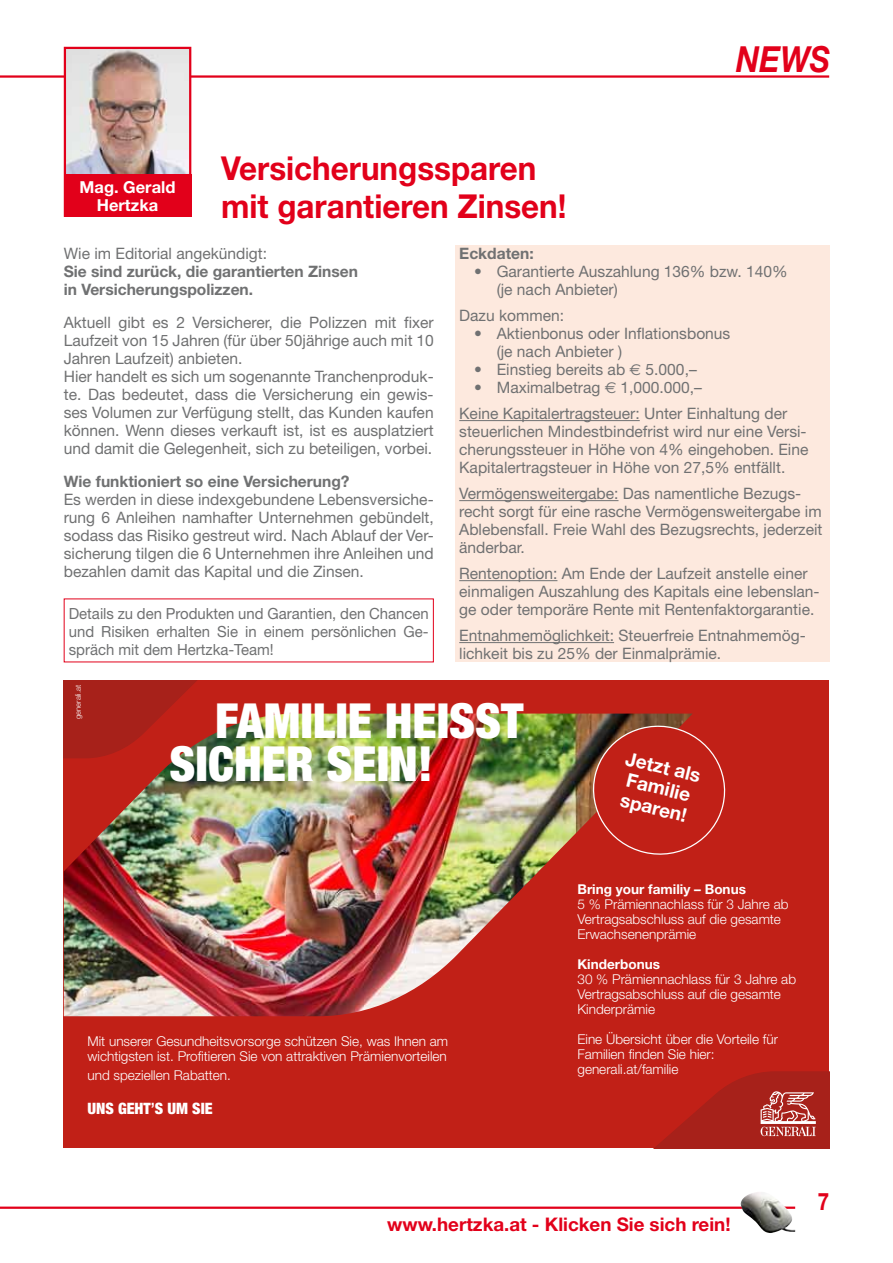
<style>
.page{position:relative;width:893px;height:1263px;background:#fff}
.page>*{position:absolute;margin:0;border:0;box-sizing:border-box;transform-origin:0 0}
.t1{font:900 condensed 48.45px/43.5px "Helvetica Neue LT Std";color:#fff}
.t2{font:italic 700 36px "Helvetica Neue";color:#e2001a;scale:.87 1}
.t3{font:700 33px/37.5px "Helvetica Neue";color:#e2001a;scale:.95 1}
.t4{font:700 24px "Helvetica Neue";color:#e2001a;scale:.85 1}
.t5{font:700 19.05px/20.9px "Helvetica Neue LT Std";color:#fff}
.t6{font:700 18.75px "Helvetica Neue";color:#e2001a}
.t7{font:700 16.5px/18px "Helvetica Neue";color:#fff;text-align:center}
.t8{font:15.75px/18px "Helvetica Neue";color:#707172}
.t9{font:700 15.75px/18px "Helvetica Neue";color:#707172}
.t10{font:900 condensed 15.75px "Helvetica Neue LT Std";color:#fff}
.t11{font:15.3px/18px "Helvetica Neue";color:#707172;text-align:justify}
.t12{font:300 13.5px/15px "Helvetica Neue LT Std";color:#fff}
.t13{font:700 13.5px "Helvetica Neue LT Std";color:#fff}
.t14{font:300 7.65px "Helvetica Neue LT Std";color:#fff}
.s1{font-family:"Euro Sans"}
.s2{font-weight:700}
</style>
<div class="page">
<div style="left:455px;top:246px;width:374px;height:416px;background:#fde9de"></div>
<hr style="left:0;top:1206px;width:795px;height:3px;background:#e2001a">
<hr style="left:0;top:75px;width:829px;height:3px;background:#e2001a">
<img style="left:741px;top:1192px;width:19px;height:32px">
<img style="left:67px;top:50px;width:121px;height:124px">
<div style="left:64px;top:47px;width:127px;height:170px;border:2px solid #e2001a"></div>
<div style="left:64px;top:174px;width:127px;height:43px;background:#e2001a"></div>
<div style="left:64px;top:680px;width:765px;height:468px;background:#c12017"></div>
<img style="left:64px;top:713px;width:629px;height:303px">
<svg style="left:655px;top:1071px;width:174px;height:77px"></svg>
<svg style="left:586px;top:718px;width:140px;height:143px"></svg>
<svg style="left:64px;top:680px;width:179px;height:78px"></svg>
<hr style="left:459px;top:420px;width:181px;height:1px;background:#707172">
<hr style="left:459px;top:500px;width:159px;height:1px;background:#707172">
<hr style="left:459px;top:580px;width:98px;height:1px;background:#707172">
<hr style="left:459px;top:642px;width:155px;height:1px;background:#707172">
<p class="t7" style="left:80px;top:177px;width:97px">Mag. Gerald<br>Hertzka</p>
<h3 class="t3" style="left:221px;top:149px;width:365px">Versicherungssparen mit garantieren Zinsen!</h3>
<h2 class="t2" style="left:736px;top:37px;width:109px">NEWS</h2>
<p class="t8" style="left:64px;top:244px;width:205px">Wie im Editorial angekündigt:</p>
<p class="t9" style="left:64px;top:262px;width:296px">Sie sind zurück, die garantierten Zinsen in Versicherungspolizzen.</p>
<p class="t8" style="left:64px;top:313px;width:371px">Aktuell gibt es 2 Versicherer, die Polizzen mit fixer Laufzeit von 15 Jahren (für über 50jährige auch mit 10<br>Jahren Laufzeit) anbieten.<br>Hier handelt es sich um sogenannte Tranchenproduk&shy;te. Das bedeutet, dass die Versicherung ein gewis&shy;ses Volumen zur Verfügung stellt, das Kunden kaufen können. Wenn dieses verkauft ist, ist es ausplatziert und damit die Gelegenheit, sich zu beteiligen, vorbei.</p>
<p class="t9" style="left:64px;top:472px;width:287px">Wie funktioniert so eine Versicherung?</p>
<p class="t8" style="left:64px;top:490px;width:371px;text-align:justify">Es werden in diese indexgebundene Lebensversiche&shy;rung 6 Anleihen namhafter Unternehmen gebündelt, sodass das Risiko gestreut wird. Nach Ablauf der Ver&shy;sicherung tilgen die 6 Unternehmen ihre Anleihen und bezahlen damit das Kapital und die Zinsen.</p>
<p class="t11" style="left:69px;top:604px;width:361px">Details zu den Produkten und Garantien, den Chancen und Risiken erhalten Sie in einem persönlichen Ge&shy;spräch mit dem Hertzka-Team!</p>
<p class="t9" style="left:459px;top:244px;width:76px">Eckdaten:</p>
<p class="t8" style="left:497px;top:262px;width:293px;text-indent:-22px">• Garantierte Auszahlung 136% bzw. 140% (je nach Anbieter)</p>
<p class="t8" style="left:459px;top:306px;width:106px">Dazu kommen:</p>
<p class="t8" style="left:497px;top:324px;width:235px;text-indent:-22px">• Aktienbonus oder Inflationsbonus (je nach Anbieter )</p>
<p class="t8" style="left:474px;top:360px;width:224px">• Einstieg bereits ab <span class="s1">e</span> 5.000,–</p>
<p class="t8" style="left:459px;top:375px;width:330px;line-height:25.7px;text-indent:15px">• Maximalbetrag <span class="s1">e</span> 1,000.000,–<br>Keine Kapitalertragsteuer: Unter Einhaltung der</p>
<p class="t8" style="left:459px;top:422px;width:351px;text-align:justify">steuerlichen Mindestbindefrist wird nur eine Versi&shy;cherungssteuer in Höhe von 4% eingehoben. Eine Kapitalertragsteuer in Höhe von 27,5% entfällt.</p>
<p class="t8" style="left:459px;top:484px;width:365px">Vermögensweitergabe: Das namentliche Bezugs&shy;recht sorgt für eine rasche Vermögensweitergabe im Ablebensfall. Freie Wahl des Bezugsrechts, jederzeit änderbar.</p>
<p class="t8" style="left:459px;top:564px;width:362px">Rentenoption: Am Ende der Laufzeit anstelle einer einmaligen Auszahlung des Kapitals eine lebenslan&shy;ge oder temporäre Rente mit Rentenfaktorgarantie.</p>
<p class="t8" style="left:459px;top:626px;width:348px">Entnahmemöglichkeit: Steuerfreie Entnahmemög&shy;lichkeit bis zu 25% der Einmalprämie.</p>
<p class="t14" style="left:73px;top:719px;width:35px;rotate:-90deg">generali.at</p>
<h1 class="t1" style="left:170px;top:698px;width:356px;text-indent:46px">FAMILIE HEISST<br>SICHER SEIN!</h1>
<p class="t12" style="left:87px;top:1034px;width:362px">Mit unserer Gesundheitsvorsorge schützen Sie, was Ihnen am wichtigsten ist. Profitieren Sie von attraktiven Prämienvorteilen</p>
<p class="t12" style="left:87px;top:1067px;width:145px">und speziellen Rabatten.</p>
<p class="t10" style="left:87px;top:1098px;width:127px">UNS GEHT<span class="s2">’</span>S UM SIE</p>
<p class="t5" style="left:628px;top:748px;width:78px;rotate:13deg">Jetzt als<br>Familie sparen!</p>
<p class="t13" style="left:577px;top:880px;width:170px">Bring your familiy – Bonus</p>
<p class="t12" style="left:577px;top:896px;width:213px">5 % Prämiennachlass für 3 Jahre ab<br>Vertragsabschluss auf die gesamte<br>Erwachsenenprämie</p>
<p class="t13" style="left:577px;top:956px;width:84px">Kinderbonus</p>
<p class="t12" style="left:577px;top:971px;width:220px">30 % Prämiennachlass für 3 Jahre ab<br>Vertragsabschluss auf die gesamte<br>Kinderprämie</p>
<p class="t12" style="left:577px;top:1032px;width:202px">Eine Übersicht über die Vorteile für<br>Familien finden Sie hier: generali.at/familie</p>
<p class="t6" style="left:387px;top:1212px;width:345px">www.hertzka.at - Klicken Sie sich rein!</p>
<h3 class="t4" style="left:818px;top:1186px;width:15px">7</h3>
</div>
